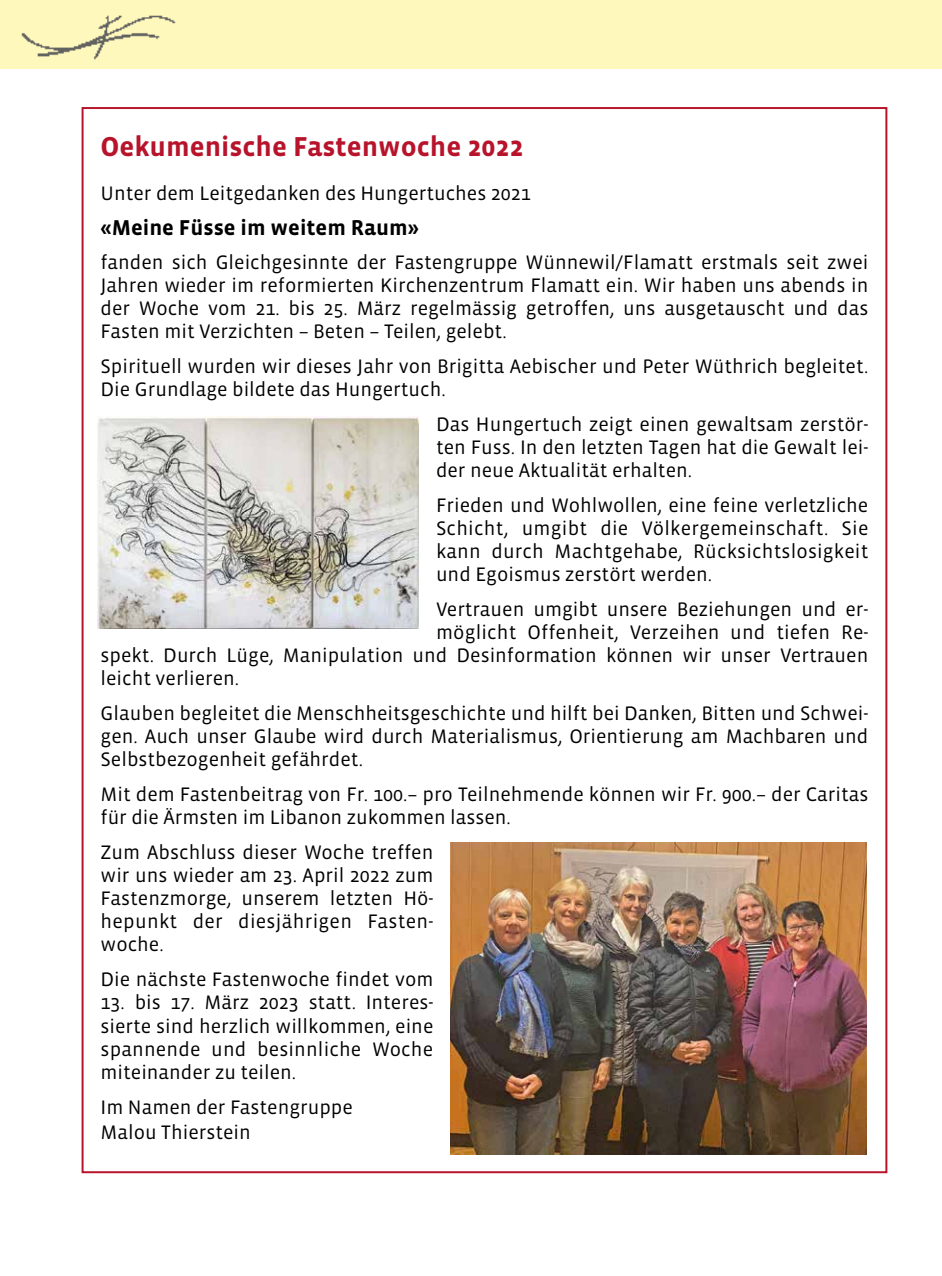
<style>
.page{position:relative;width:942px;height:1276px;background:#fff}
.page>*{position:absolute;margin:0;border:0;box-sizing:border-box;transform-origin:0 0}
.t1{font:700 28px "Vista Sans";color:#b7142c}
.t2{font:700 22px "Vista Sans";color:#000}
.t3{font:20px/23px "Vista Sans";color:#000;text-align:justify}
</style>
<div class="page">
<div style="left:0;top:0;width:941px;height:68px;background:#fff8bc"></div>
<img style="left:21px;top:15px;width:155px;height:45px">
<img style="left:98px;top:416px;width:321px;height:212px">
<img style="left:450px;top:842px;width:416px;height:312px">
<h1 class="t1" style="left:100px;top:132px;width:424px">Oekumenische Fastenwoche 2022</h1>
<p class="t3" style="left:100px;top:182px;width:431px">Unter dem Leitgedanken des Hungertuches 2021</p>
<p class="t2" style="left:100px;top:217px;width:320px">«Meine Füsse im weitem Raum»</p>
<p class="t3" style="left:100px;top:251px;width:769px">fanden sich Gleichgesinnte der Fastengruppe Wünnewil/Flamatt erstmals seit zwei Jahren wieder im reformierten Kirchenzentrum Flamatt ein. Wir haben uns abends in der Woche vom 21. bis 25. März regelmässig getroffen, uns ausgetauscht und das Fasten mit Verzichten – Beten – Teilen, gelebt.</p>
<p class="t3" style="left:100px;top:355px;width:769px">Spirituell wurden wir dieses Jahr von Brigitta Aebischer und Peter Wüthrich begleitet.<br>Die Grundlage bildete das Hungertuch.</p>
<p class="t3" style="left:436px;top:413px;width:433px">Das Hungertuch zeigt einen gewaltsam zerstör&shy;ten Fuss. In den letzten Tagen hat die Gewalt lei&shy;der neue Aktualität erhalten.</p>
<p class="t3" style="left:436px;top:494px;width:434px">Frieden und Wohlwollen, eine feine verletzliche Schicht, umgibt die Völkergemeinschaft. Sie kann durch Machtgehabe, Rücksichtslosigkeit und Egoismus zerstört werden.</p>
<p class="t3" style="left:436px;top:598px;width:433px">Vertrauen umgibt unsere Beziehungen und er-</p>
<p class="t3" style="left:436px;top:621px;width:433px">möglicht Offenheit, Verzeihen und tiefen Re-</p>
<p class="t3" style="left:101px;top:644px;width:769px">spekt. Durch Lüge, Manipulation und Desinformation können wir unser Vertrauen</p>
<p class="t3" style="left:101px;top:667px;width:140px">leicht verlieren.</p>
<p class="t3" style="left:101px;top:702px;width:769px">Glauben begleitet die Menschheitsgeschichte und hilft bei Danken, Bitten und Schwei&shy;gen. Auch unser Glaube wird durch Materialismus, Orientierung am Machbaren und Selbstbezogenheit gefährdet.</p>
<p class="t3" style="left:101px;top:783px;width:769px">Mit dem Fastenbeitrag von Fr. 100.– pro Teilnehmende können wir Fr. 900.– der Caritas für die Ärmsten im Libanon zukommen lassen.</p>
<p class="t3" style="left:101px;top:841px;width:334px">Zum Abschluss dieser Woche treffen wir uns wieder am 23. April 2022 zum Fastenzmorge, unserem letzten Hö&shy;hepunkt der diesjährigen Fasten&shy;woche.</p>
<p class="t3" style="left:101px;top:968px;width:334px">Die nächste Fastenwoche findet vom</p>
<p class="t3" style="left:101px;top:991px;width:334px">13. bis 17. März 2023 statt. Interes&shy;sierte sind herzlich willkommen, eine spannende und besinnliche Woche miteinander zu teilen.</p>
<p class="t3" style="left:101px;top:1094px;width:254px;line-height:25px">Im Namen der Fastengruppe<br>Malou Thierstein</p>
</div>
